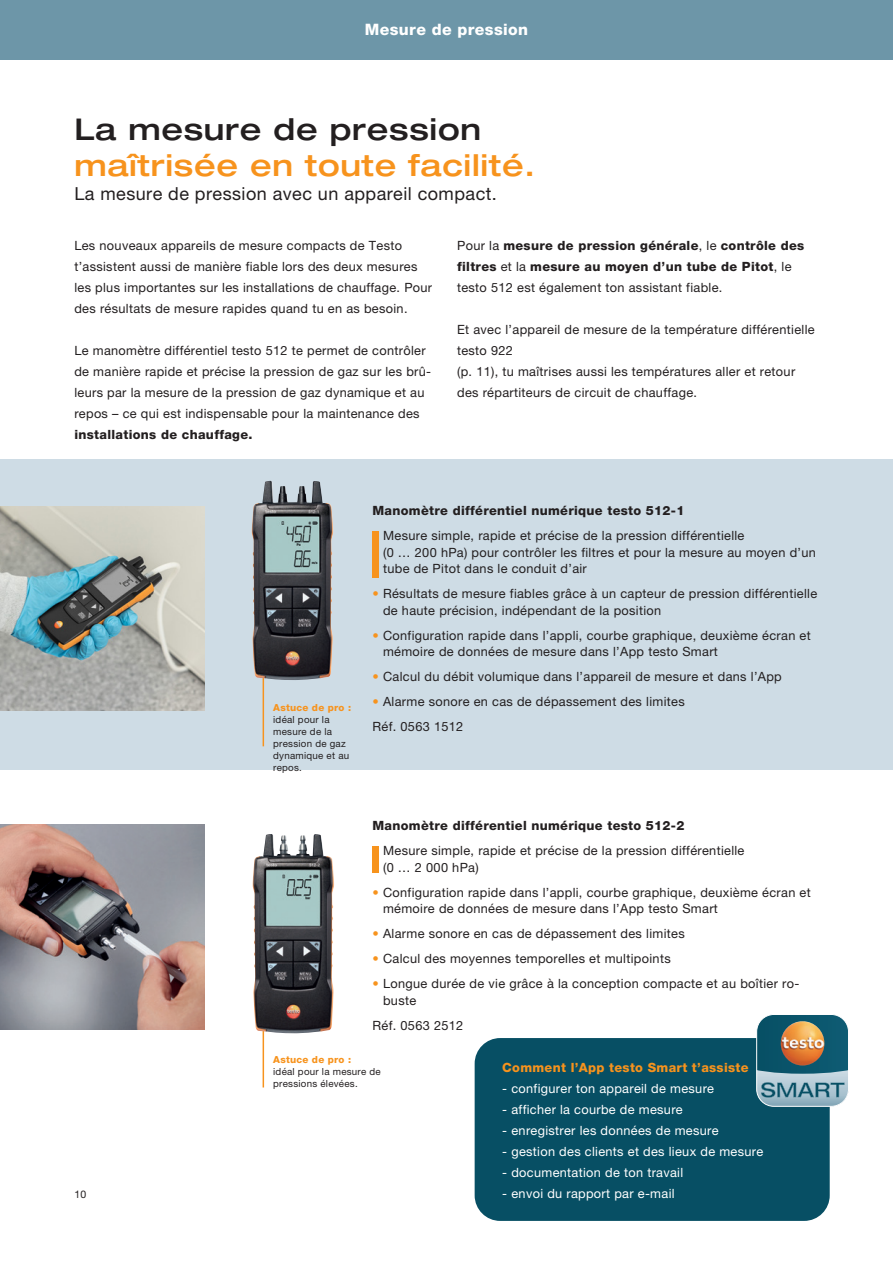
<style>
.page{position:relative;width:893px;height:1263px;background:#fff}
.page>*{position:absolute;margin:0;border:0;box-sizing:border-box;transform-origin:0 0}
.t1{font:500 expanded 30px "Helvetica Neue LTW1 G";letter-spacing:.025em;color:#f7931d}
.t2{font:500 expanded 30px "Helvetica Neue LTW1 G";letter-spacing:.025em;color:#231f20}
.t3{font:18px "Helvetica Neue LTW1 G";letter-spacing:.025em;color:#231f20}
.t4{font:800 15.75px "Helvetica Neue LTW1 G";letter-spacing:.025em;color:#fff}
.t5{font:12.75px/21px "Helvetica Neue LTW1 G";letter-spacing:.025em;color:#231f20}
.t6{font:800 12.75px/21px "Helvetica Neue LTW1 G";letter-spacing:.025em;color:#231f20}
.t7{font:12.75px "Helvetica Neue LTW1 G";letter-spacing:.025em;color:#fff}
.t8{font:800 12.75px "Helvetica Neue LTW1 G";letter-spacing:.025em;color:#f7931d}
.t9{font:10.5px "Helvetica Neue LTW1 G";color:#231f20}
.t10{font:9.75px/12px "Helvetica Neue LTW1 G";letter-spacing:.025em;color:#231f20}
.t11{font:800 9.75px "Helvetica Neue LTW1 G";letter-spacing:.025em;color:#f7931d}
.s1{font-weight:400}
.s2{color:#f7931d}
</style>
<div class="page">
<div style="left:0;top:459px;width:893px;height:311px;background:#cedce5"></div>
<hr style="left:263px;top:1025px;width:1px;height:62px;background:#f7931d">
<hr style="left:263px;top:661px;width:1px;height:85px;background:#f7931d">
<img style="left:0;top:825px;width:204px;height:204px">
<div style="left:0;top:0;width:893px;height:60px;background:#6d96a8"></div>
<img style="left:0;top:506px;width:204px;height:204px">
<img style="left:252px;top:834px;width:82px;height:200px">
<img style="left:252px;top:481px;width:81px;height:199px">
<div style="left:475px;top:1038px;width:355px;height:183px;background:#074f64;border-radius:26px"></div>
<div style="left:372px;top:531px;width:7px;height:47px;background:#f7931d"></div>
<div style="left:372px;top:846px;width:7px;height:26px;background:#f7931d"></div>
<img style="left:758px;top:1016px;width:89px;height:89px">
<div style="left:756px;top:1014px;width:93px;height:93px;border:1px solid #fff;border-radius:17px"></div>
<p class="t4" style="left:365px;top:20px;width:165px">Mesure de pression</p>
<h1 class="t2" style="left:74px;top:110px;width:408px">La mesure de pression</h1>
<h1 class="t1" style="left:74px;top:146px;width:462px">maîtrisée en toute facilité.</h1>
<h2 class="t3" style="left:74px;top:182px;width:424px">La mesure de pression avec un appareil compact.</h2>
<p class="t5" style="left:74px;top:235px;width:359px">Les nouveaux appareils de mesure compacts de Testo t’assistent aussi de manière fiable lors des deux mesures les plus importantes sur les installations de chauffage. Pour des résultats de mesure rapides quand tu en as besoin.</p>
<p class="t5" style="left:74px;top:340px;width:358px">Le manomètre différentiel testo 512 te permet de contrôler de manière rapide et précise la pression de gaz sur les brû&shy;leurs par la mesure de la pression de gaz dynamique et au repos – ce qui est indispensable pour la maintenance des</p>
<p class="t6" style="left:74px;top:424px;width:180px">installations de chauffage.</p>
<p class="t6" style="left:457px;top:235px;width:349px"><span class="s1">Pour la</span> mesure de pression générale<span class="s1">, le</span> contrôle des filtres <span class="s1">et la</span> mesure au moyen d’un tube de Pitot<span class="s1">, le testo 512 est également ton assistant fiable.</span></p>
<p class="t5" style="left:457px;top:319px;width:359px">Et avec l’appareil de mesure de la température différentielle testo 922<br>(p. 11), tu maîtrises aussi les températures aller et retour des répartiteurs de circuit de chauffage.</p>
<p class="t9" style="left:74px;top:1188px;width:13px">10</p>
<p class="t11" style="left:273px;top:701px;width:80px">Astuce de pro :</p>
<p class="t10" style="left:273px;top:713px;width:78px">idéal pour la mesure de la pression de gaz dynamique et au repos.</p>
<p class="t6" style="left:372px;top:500px;width:313px">Manomètre différentiel numérique testo 512-1</p>
<p class="t5" style="left:383px;top:527px;width:434px;line-height:16.5px;text-indent:-11px"><span class="s2">•</span> Mesure simple, rapide et précise de la pression différentielle<br>(0 … 200 hPa) pour contrôler les filtres et pour la mesure au moyen d’un tube de Pitot dans le conduit d’air</p>
<p class="t5" style="left:383px;top:585px;width:436px;line-height:16.5px;text-indent:-11px"><span class="s2">•</span> Résultats de mesure fiables grâce à un capteur de pression différentielle de haute précision, indépendant de la position</p>
<p class="t5" style="left:383px;top:627px;width:429px;line-height:16.5px;text-indent:-11px"><span class="s2">•</span> Configuration rapide dans l’appli, courbe graphique, deuxième écran et mémoire de données de mesure dans l’App testo Smart</p>
<p class="t5" style="left:372px;top:666px;width:411px"><span class="s2">•</span> Calcul du débit volumique dans l’appareil de mesure et dans l’App</p>
<p class="t5" style="left:372px;top:689px;width:314px;line-height:25px"><span class="s2">•</span> Alarme sonore en cas de dépassement des limites<br>Réf. 0563 1512</p>
<p class="t6" style="left:372px;top:815px;width:313px">Manomètre différentiel numérique testo 512-2</p>
<p class="t5" style="left:383px;top:842px;width:363px;line-height:16.5px;text-indent:-11px"><span class="s2">•</span> Mesure simple, rapide et précise de la pression différentielle (0 … 2 000 hPa)</p>
<p class="t5" style="left:383px;top:884px;width:429px;line-height:16.5px;text-indent:-11px"><span class="s2">•</span> Configuration rapide dans l’appli, courbe graphique, deuxième écran et mémoire de données de mesure dans l’App testo Smart</p>
<p class="t5" style="left:372px;top:923px;width:314px"><span class="s2">•</span> Alarme sonore en cas de dépassement des limites</p>
<p class="t5" style="left:372px;top:948px;width:300px"><span class="s2">•</span> Calcul des moyennes temporelles et multipoints</p>
<p class="t5" style="left:383px;top:975px;width:418px;line-height:16.5px;text-indent:-11px"><span class="s2">•</span> Longue durée de vie grâce à la conception compacte et au boîtier ro&shy;buste</p>
<p class="t5" style="left:372px;top:1014px;width:92px">Réf. 0563 2512</p>
<p class="t11" style="left:273px;top:1053px;width:80px">Astuce de pro :</p>
<p class="t10" style="left:273px;top:1065px;width:109px">idéal pour la mesure de pressions élevées.</p>
<p class="t8" style="left:502px;top:1060px;width:248px">Comment l’App testo Smart t’assiste</p>
<p class="t7" style="left:502px;top:1081px;width:213px">- configurer ton appareil de mesure</p>
<p class="t7" style="left:502px;top:1102px;width:182px">- afficher la courbe de mesure</p>
<p class="t7" style="left:502px;top:1123px;width:218px">- enregistrer les données de mesure</p>
<p class="t7" style="left:502px;top:1144px;width:262px">- gestion des clients et des lieux de mesure</p>
<p class="t7" style="left:502px;top:1165px;width:182px">- documentation de ton travail</p>
<p class="t7" style="left:502px;top:1186px;width:174px">- envoi du rapport par e-mail</p>
</div>
